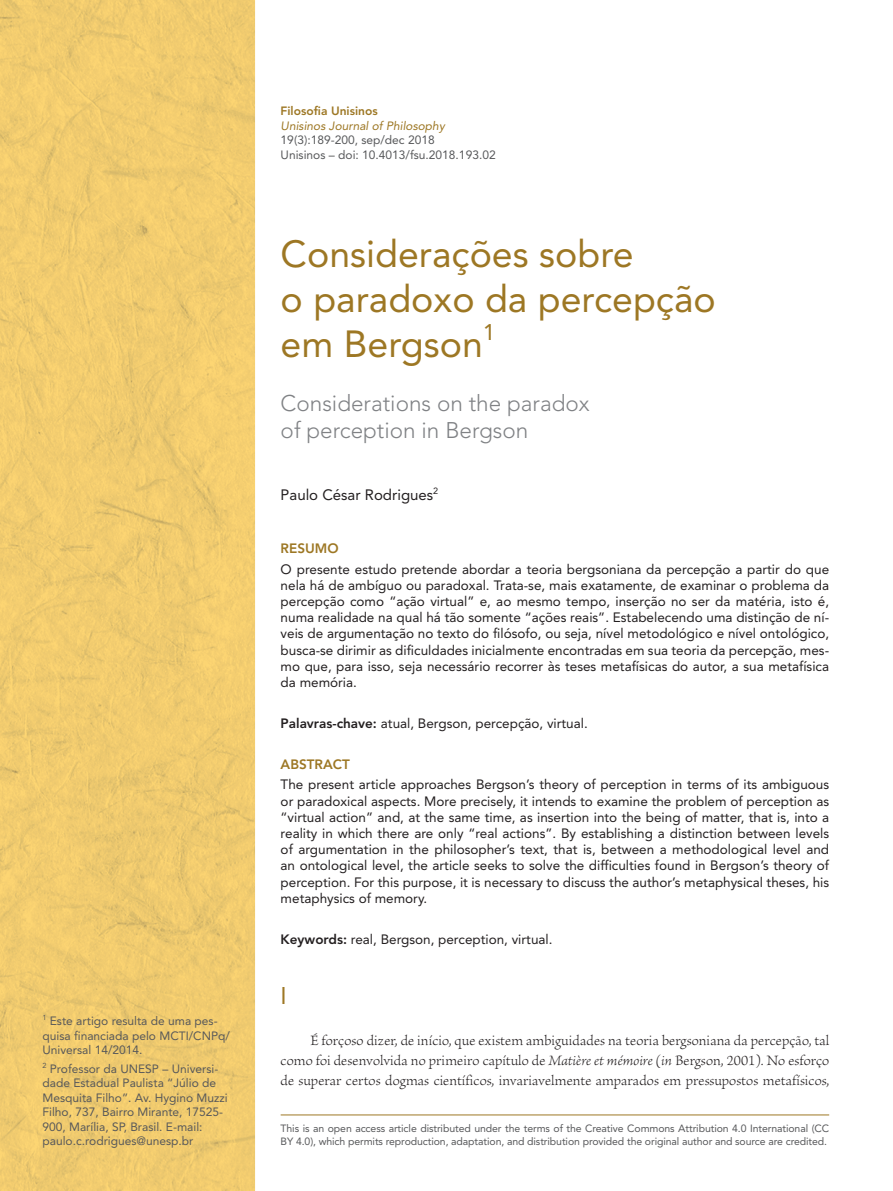
<style>
.page{position:relative;width:893px;height:1191px;background:#fff}
.page>*{position:absolute;margin:0;border:0;box-sizing:border-box;transform-origin:0 0}
.t1{font:37.5px/45px "Avenir";color:#9d7724}
.t2{font:24px "Avenir";color:#9d7724}
.t3{font:300 22.5px/27px "Avenir";color:#808285}
.t4{font:22.5px "Avenir";color:#9d7724}
.t5{font:300 15px/20.1px "Brioso Pro";letter-spacing:.005em;color:#231f20;text-align:justify}
.t6{font:15px "Avenir";color:#231f20}
.t7{font:13.5px/16.2px "Avenir";color:#231f20;text-align:justify}
.t8{font:800 13.5px "Avenir";color:#9d7724}
.t9{font:12px/14.4px "Avenir";color:#57585a}
.t10{font:italic 12px "Avenir";color:#9d7724}
.t11{font:800 12px "Avenir";color:#9d7724}
.t12{font:10.5px/12.6px "Avenir";letter-spacing:-.01em;color:#57585a}
.t13{font:9px "Avenir";color:#231f20}
.t14{font:7.2px "Avenir";color:#57585a}
.s1{font-weight:800}
.s2{font-style:italic}
</style>
<div class="page">
<img style="left:0;top:0;width:255px;height:1191px">
<hr style="left:281px;top:1114px;width:548px;height:1px;background:#9d7724">
<p class="t14" style="left:43px;top:1013px;width:6px">1</p>
<p class="t9" style="left:43px;top:1014px;width:189px;text-indent:7px">Este artigo resulta de uma pes&shy;quisa financiada pelo MCTI/CNPq/<br>Universal 14/2014.</p>
<p class="t9" style="left:43px;top:1061px;width:187px"><sup>2</sup> Professor da UNESP – Universi&shy;dade Estadual Paulista “Júlio de Mesquita Filho”. Av. Hygino Muzzi Filho, 737, Bairro Mirante, 17525- 900, Marília, SP, Brasil. E-mail: paulo.c.rodrigues@unesp.br</p>
<p class="t11" style="left:281px;top:104px;width:99px">Filosofia Unisinos</p>
<p class="t10" style="left:281px;top:119px;width:166px">Unisinos Journal of Philosophy</p>
<p class="t9" style="left:281px;top:133px;width:217px">19(3):189-200, sep/dec 2018<br>Unisinos – doi: 10.4013/fsu.2018.193.02</p>
<h1 class="t1" style="left:281px;top:231px;width:437px">Considerações sobre<br>o paradoxo da percepção em Bergson</h1>
<h3 class="t4" style="left:483px;top:319px;width:14px">1</h3>
<h3 class="t3" style="left:281px;top:389px;width:310px">Considerations on the paradox of perception in Bergson</h3>
<p class="t6" style="left:281px;top:486px;width:154px">Paulo César Rodrigues</p>
<p class="t13" style="left:433px;top:485px;width:7px">2</p>
<p class="t8" style="left:281px;top:540px;width:59px">RESUMO</p>
<p class="t7" style="left:281px;top:561px;width:550px">O presente estudo pretende abordar a teoria bergsoniana da percepção a partir do que nela há de ambíguo ou paradoxal. Trata-se, mais exatamente, de examinar o problema da percepção como “ação virtual” e, ao mesmo tempo, inserção no ser da matéria, isto é, numa realidade na qual há tão somente “ações reais”. Estabelecendo uma distinção de ní&shy;veis de argumentação no texto do filósofo, ou seja, nível metodológico e nível ontológico, busca-se dirimir as dificuldades inicialmente encontradas em sua teoria da percepção, mes&shy;mo que, para isso, seja necessário recorrer às teses metafísicas do autor, a sua metafísica da memória.</p>
<p class="t7" style="left:281px;top:715px;width:309px"><span class="s1">Palavras-chave:</span> atual, Bergson, percepção, virtual.</p>
<p class="t8" style="left:281px;top:756px;width:71px">ABSTRACT</p>
<p class="t7" style="left:281px;top:776px;width:550px">The present article approaches Bergson’s theory of perception in terms of its ambiguous or paradoxical aspects. More precisely, it intends to examine the problem of perception as “virtual action” and, at the same time, as insertion into the being of matter, that is, into a reality in which there are only “real actions”. By establishing a distinction between levels of argumentation in the philosopher’s text, that is, between a methodological level and an ontological level, the article seeks to solve the difficulties found in Bergson’s theory of perception. For this purpose, it is necessary to discuss the author’s metaphysical theses, his metaphysics of memory.</p>
<p class="t7" style="left:281px;top:931px;width:273px"><span class="s1">Keywords:</span> real, Bergson, perception, virtual.</p>
<h2 class="t2" style="left:281px;top:982px;width:8px">I</h2>
<p class="t5" style="left:281px;top:1030px;width:550px;text-indent:30px">É forçoso dizer, de início, que existem ambiguidades na teoria bergsoniana da percepção, tal como foi desenvolvida no primeiro capítulo de <span class="s2">Matière et mémoire</span> (<span class="s2">in</span> Bergson, 2001). No esforço de superar certos dogmas científicos, invariavelmente amparados em pressupostos metafísicos,</p>
<p class="t12" style="left:281px;top:1122px;width:550px">This is an open access article distributed under the terms of the Creative Commons Attribution 4.0 International (CC<br>BY 4.0), which permits reproduction, adaptation, and distribution provided the original author and source are credited.</p>
</div>
